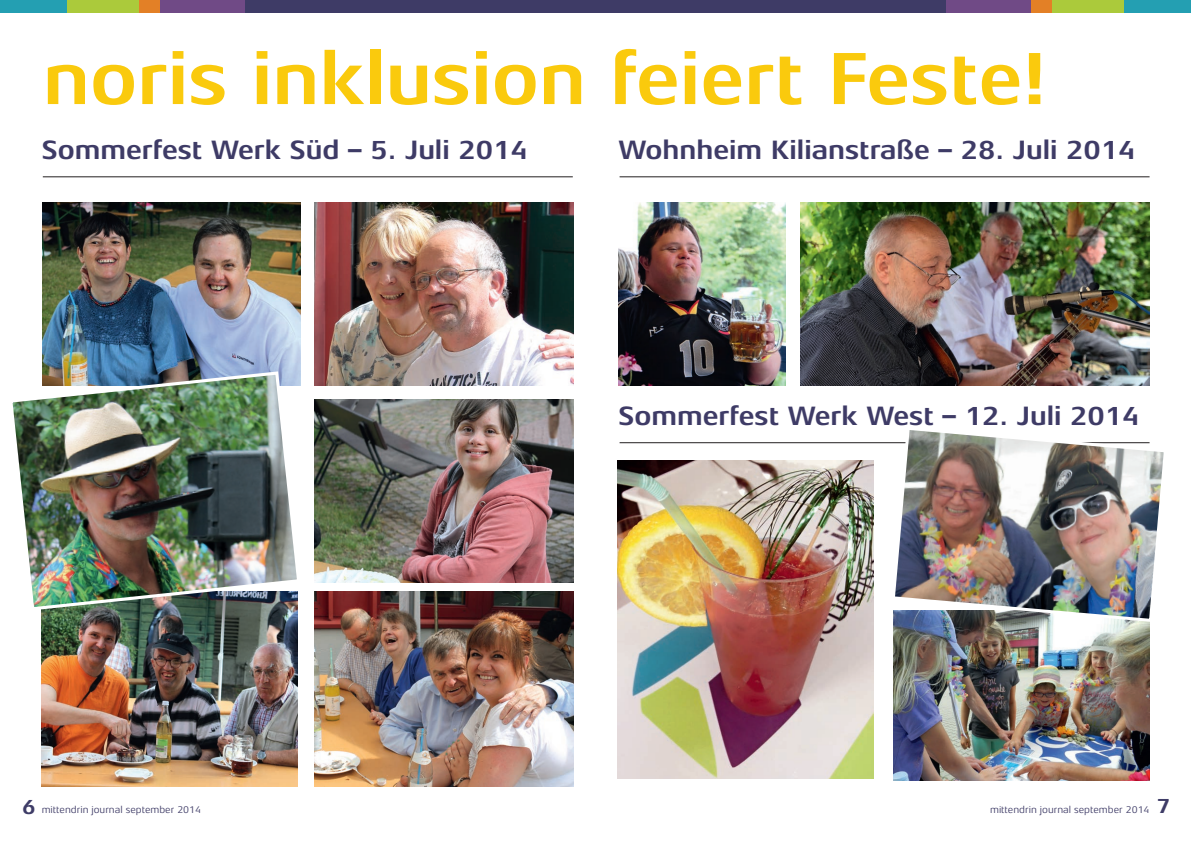
<style>
.page{position:relative;width:1191px;height:842px;background:#fff}
.page>*{position:absolute;margin:0;border:0;box-sizing:border-box;transform-origin:0 0}
.t1{font:700 75px "Aeonis LT Pro";color:#faca0d}
.t2{font:700 27px "Aeonis LT Pro";color:#3e3b66}
.t3{font:10px "Aeonis LT Pro";color:#3e3b66}
.s1{font-weight:700;font-size:21px;color:#3e3c67}
</style>
<div class="page">
<div style="left:160px;top:0;width:85px;height:13px;background:#704a86"></div>
<div style="left:138px;top:0;width:22px;height:13px;background:#e38026"></div>
<div style="left:66px;top:0;width:72px;height:13px;background:#abca3b"></div>
<div style="left:0;top:0;width:66px;height:13px;background:#249fb2"></div>
<div style="left:245px;top:0;width:350px;height:13px;background:#3e3b66"></div>
<div style="left:946px;top:0;width:85px;height:13px;background:#704a86"></div>
<div style="left:1031px;top:0;width:21px;height:13px;background:#e38026"></div>
<div style="left:1052px;top:0;width:72px;height:13px;background:#abca3b"></div>
<div style="left:1124px;top:0;width:67px;height:13px;background:#249fb2"></div>
<div style="left:595px;top:0;width:351px;height:13px;background:#3e3b66"></div>
<hr style="left:43px;top:177px;width:530px;height:1px;background:#231f20">
<hr style="left:619px;top:177px;width:530px;height:1px;background:#231f20">
<hr style="left:619px;top:442px;width:530px;height:1px;background:#231f20">
<img style="left:315px;top:203px;width:258px;height:183px">
<img style="left:800px;top:203px;width:349px;height:183px">
<img style="left:43px;top:203px;width:258px;height:167px">
<img style="left:618px;top:203px;width:168px;height:183px">
<img style="left:315px;top:400px;width:258px;height:183px">
<img style="left:42px;top:612px;width:256px;height:174px">
<img style="left:617px;top:460px;width:256px;height:318px">
<img style="left:314px;top:591px;width:259px;height:195px">
<img style="left:893px;top:624px;width:256px;height:156px">
<img style="left:12px;top:370px;width:289px;height:242px">
<img style="left:890px;top:430px;width:274px;height:194px">
<h1 class="t1" style="left:43px;top:38px;width:1005px">noris inklusion feiert Feste!</h1>
<p class="t2" style="left:42px;top:135px;width:487px">Sommerfest Werk Süd – 5. Juli 2014</p>
<p class="t2" style="left:618px;top:135px;width:518px">Wohnheim Kilianstraße – 28. Juli 2014</p>
<p class="t2" style="left:618px;top:401px;width:522px">Sommerfest Werk West – 12. Juli 2014</p>
<p class="t3" style="left:22px;top:804px;width:180px"><span class="s1">6</span> mittendrin journal september 2014</p>
<p class="t3" style="left:990px;top:805px;width:182px">mittendrin journal september 2014 <span class="s1">7</span></p>
</div>
